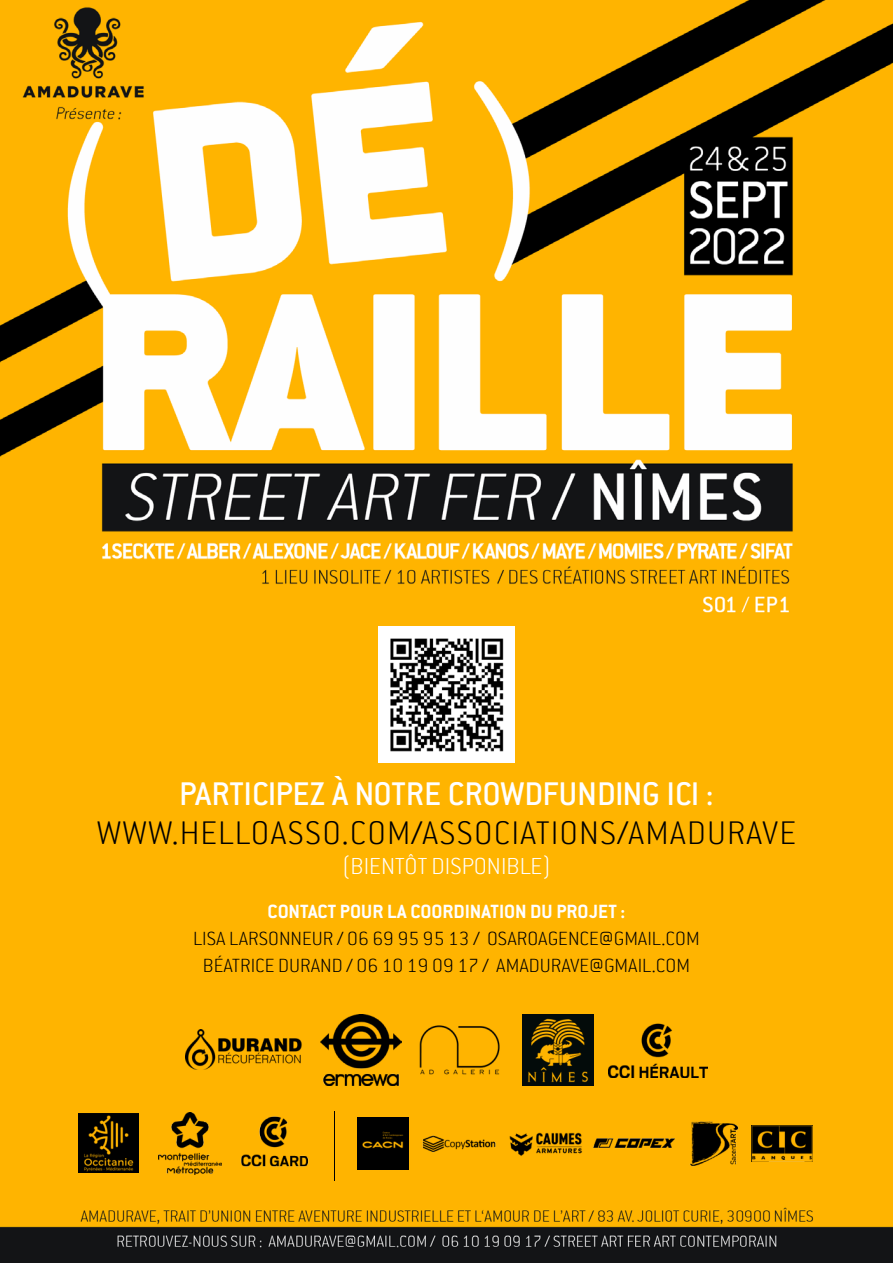
<style>
.page{position:relative;width:893px;height:1263px;background:#fff}
.page>*{position:absolute;margin:0;border:0;box-sizing:border-box;transform-origin:0 0}
.t1{font:200 36px "Conduit ITC";letter-spacing:.03em;color:#000}
.t2{font:500 36px "Conduit ITC";letter-spacing:-.01em;color:#fff}
.t3{font:200 25.5px "Conduit ITC";color:#fff}
.t4{font:200 21px "Conduit ITC";color:#000}
.t5{font:700 21px "Conduit ITC";color:#fff}
</style>
<div class="page">
<img style="left:0;top:0;width:893px;height:1263px">
<img style="left:321px;top:1014px;width:81px;height:72px">
<img style="left:186px;top:1030px;width:118px;height:40px">
<img style="left:420px;top:1025px;width:80px;height:50px">
<img style="left:522px;top:1014px;width:71px;height:71px">
<img style="left:608px;top:1023px;width:99px;height:54px">
<img style="left:79px;top:1113px;width:59px;height:60px">
<img style="left:159px;top:1112px;width:62px;height:63px">
<img style="left:241px;top:1115px;width:69px;height:57px">
<img style="left:357px;top:1118px;width:52px;height:51px">
<img style="left:420px;top:1132px;width:78px;height:22px">
<img style="left:509px;top:1129px;width:76px;height:29px">
<img style="left:593px;top:1134px;width:82px;height:18px">
<img style="left:686px;top:1118px;width:56px;height:51px">
<img style="left:751px;top:1125px;width:62px;height:36px">
<hr style="left:334px;top:1111px;width:1px;height:70px;background:#000">
<img style="left:379px;top:626px;width:135px;height:136px">
<p class="t2" style="left:179px;top:772px;width:16px">PARTICIPE</p>
<p class="t2" style="left:310px;top:772px;width:63px">Z À NOTRE</p>
<p class="t2" style="left:448px;top:772px;width:267px">CROWDFUNDING ICI :</p>
<p class="t1" style="left:97px;top:811px;width:700px">WWW.HELLOASSO.COM/ASSOCIATIONS/AMADU RAVE</p>
<p class="t3" style="left:342px;top:851px;width:210px">(BIENTÔT DISPONIBLE)</p>
<p class="t5" style="left:268px;top:899px;width:359px">CONTACT POUR LA COORDINATION DU PROJET :</p>
<p class="t4" style="left:193px;top:926px;width:508px">LISA LARSONNEUR / 06 69 95 95 13 / OSAROAGENCE@GMAIL.COM</p>
<p class="t4" style="left:203px;top:953px;width:488px">BÉATRICE DURAND / 06 10 19 09 17 / AMADU RAVE@GMAIL.COM</p>
</div>
